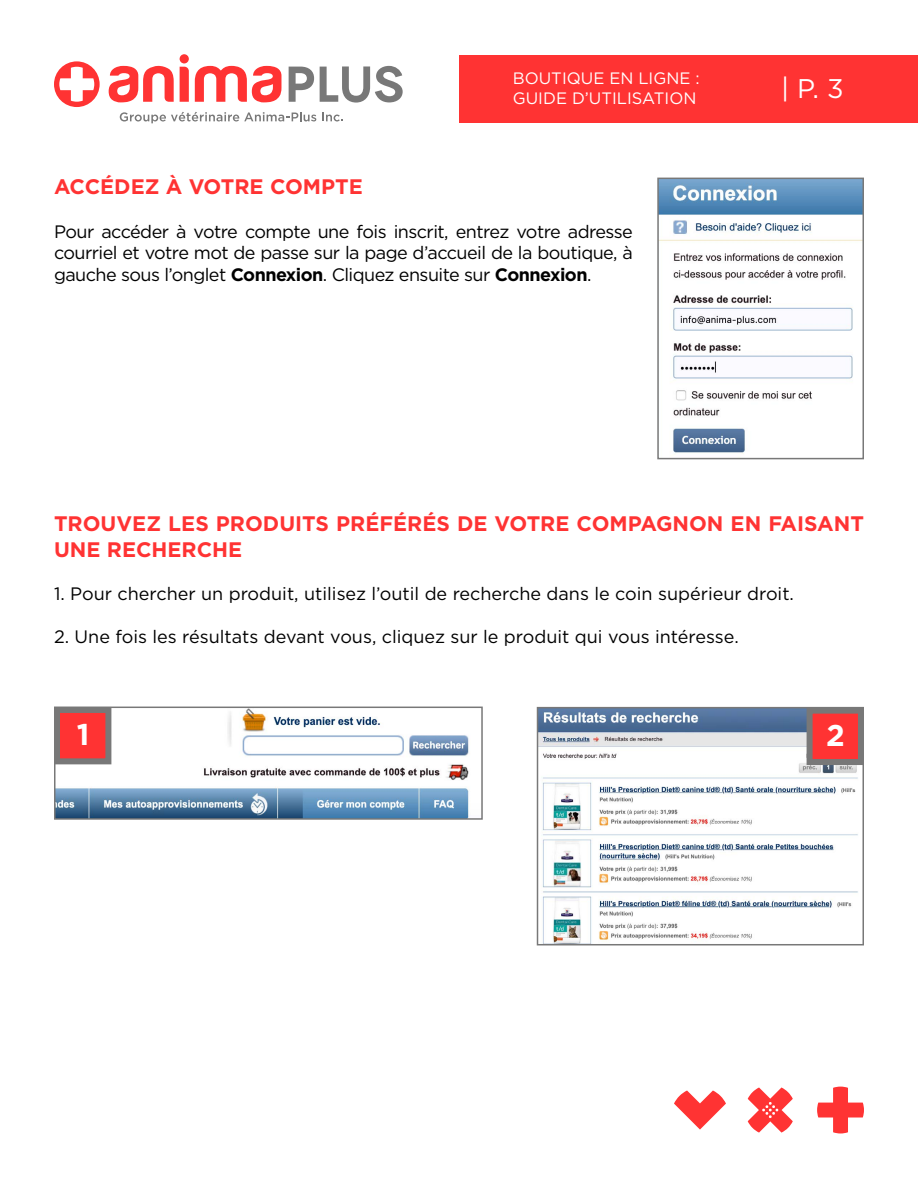
<style>
.page{position:relative;width:918px;height:1188px;background:#fff}
.page>*{position:absolute;margin:0;border:0;box-sizing:border-box;transform-origin:0 0}
.t1{font:700 30px "Gotham";color:#fff}
.t2{font:27px "Gotham";color:#fff}
.t3{font:700 21px/25.2px "Gotham";color:#f33}
.t4{font:18px/21.6px "Gotham";color:#000;text-align:justify}
.t5{font:16.5px/19.8px "Gotham";color:#fff}
.s1{font-weight:700}
</style>
<div class="page">
<svg style="left:817px;top:1087px;width:47px;height:46px"></svg>
<svg style="left:674px;top:1090px;width:52px;height:40px"></svg>
<svg style="left:748px;top:1087px;width:45px;height:46px"></svg>
<svg style="left:54px;top:61px;width:46px;height:46px"></svg>
<svg style="left:180px;top:67px;width:9px;height:35px"></svg>
<div style="left:180px;top:54px;width:9px;height:9px;background:#f33;border-radius:50%"></div>
<svg style="left:109px;top:66px;width:65px;height:36px"></svg>
<svg style="left:195px;top:66px;width:86px;height:36px"></svg>
<svg style="left:289px;top:67px;width:25px;height:35px"></svg>
<svg style="left:320px;top:66px;width:83px;height:37px"></svg>
<svg style="left:322px;top:113px;width:21px;height:8px"></svg>
<svg style="left:120px;top:112px;width:196px;height:11px"></svg>
<div style="left:459px;top:55px;width:459px;height:68px;background:#f33"></div>
<img style="left:660px;top:181px;width:201px;height:273px">
<div style="left:657px;top:178px;width:207px;height:281px;border:2px solid #787878"></div>
<img style="left:57px;top:710px;width:412px;height:107px">
<div style="left:54px;top:707px;width:429px;height:113px;border:2px solid #787878"></div>
<div style="left:54px;top:707px;width:57px;height:57px;background:#f33;border:6px solid #787878"></div>
<img style="left:540px;top:710px;width:318px;height:232px">
<div style="left:537px;top:707px;width:327px;height:238px;border:2px solid #787878"></div>
<div style="left:807px;top:708px;width:57px;height:57px;background:#f33;border:6px solid #787878"></div>
<p class="t5" style="left:513px;top:68px;width:188px">BOUTIQUE EN LIGNE :<br>GUIDE D’UTILISATION</p>
<p class="t3" style="left:54px;top:174px;width:310px">ACCÉDEZ À VOTRE COMPTE</p>
<p class="t4" style="left:54px;top:220px;width:580px">Pour accéder à votre compte une fois inscrit, entrez votre adresse courriel et votre mot de passe sur la page d’accueil de la boutique, à gauche sous l’onglet <span class="s1">Connexion</span>. Cliquez ensuite sur <span class="s1">Connexion</span>.</p>
<h2 class="t2" style="left:781px;top:71px;width:64px">| P. 3</h2>
<p class="t3" style="left:54px;top:511px;width:812px">TROUVEZ LES PRODUITS PRÉFÉRÉS DE VOTRE COMPAGNON EN FAISANT<br>UNE RECHERCHE</p>
<p class="t4" style="left:54px;top:582px;width:742px">1. Pour chercher un produit, utilisez l’outil de recherche dans le coin supérieur droit.</p>
<p class="t4" style="left:54px;top:625px;width:686px">2. Une fois les résultats devant vous, cliquez sur le produit qui vous intéresse.</p>
<h1 class="t1" style="left:77px;top:714px;width:14px">1</h1>
<h1 class="t1" style="left:826px;top:715px;width:20px">2</h1>
</div>
